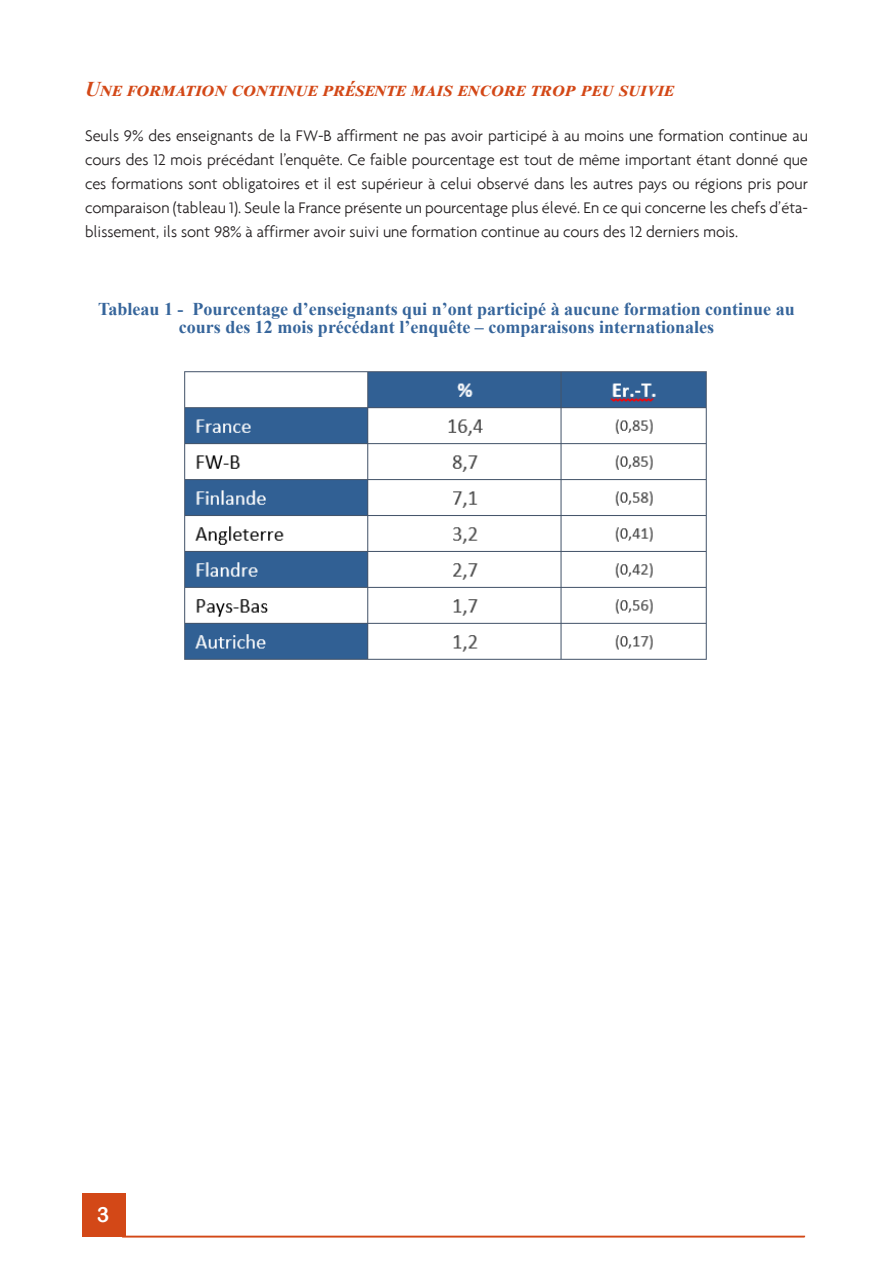
<style>
.page{position:relative;width:893px;height:1263px;background:#fff}
.page>*{position:absolute;margin:0;border:0;box-sizing:border-box;transform-origin:0 0}
.t1{font:italic 700 21px "Times New Roman";color:#d34817}
.t2{font:21px "Arial Rounded MT Bold";color:#fff}
.t3{font:700 18px/18px "Times New Roman";color:#36659b;text-align:center}
.t4{font:300 16.5px/24px "Agenda";color:#231f20;text-align:justify}
</style>
<div class="page">
<div style="left:82px;top:1193px;width:44px;height:44px;background:#d34817"></div>
<hr style="left:123px;top:1236px;width:682px;height:1px;background:#d34817">
<img style="left:184px;top:371px;width:523px;height:289px">
<p class="t1" style="left:85px;top:75px;width:590px">Une formation continue présente mais encore trop peu suivie</p>
<p class="t4" style="left:85px;top:124px;width:724px">Seuls 9% des enseignants de la FW-B affirment ne pas avoir participé à au moins une formation continue au cours des 12 mois précédant l’enquête. Ce faible pourcentage est tout de même important étant donné que ces formations sont obligatoires et il est supérieur à celui observé dans les autres pays ou régions pris pour comparaison (tableau 1). Seule la France présente un pourcentage plus élevé. En ce qui concerne les chefs d’éta&shy;blissement, ils sont 98% à affirmer avoir suivi une formation continue au cours des 12 derniers mois.</p>
<p class="t3" style="left:98px;top:300px;width:698px">Tableau 1 - Pourcentage d’enseignants qui n’ont participé à aucune formation continue au cours des 12 mois précédant l’enquête – comparaisons internationales</p>
<p class="t2" style="left:97px;top:1202px;width:14px">3</p>
</div>
